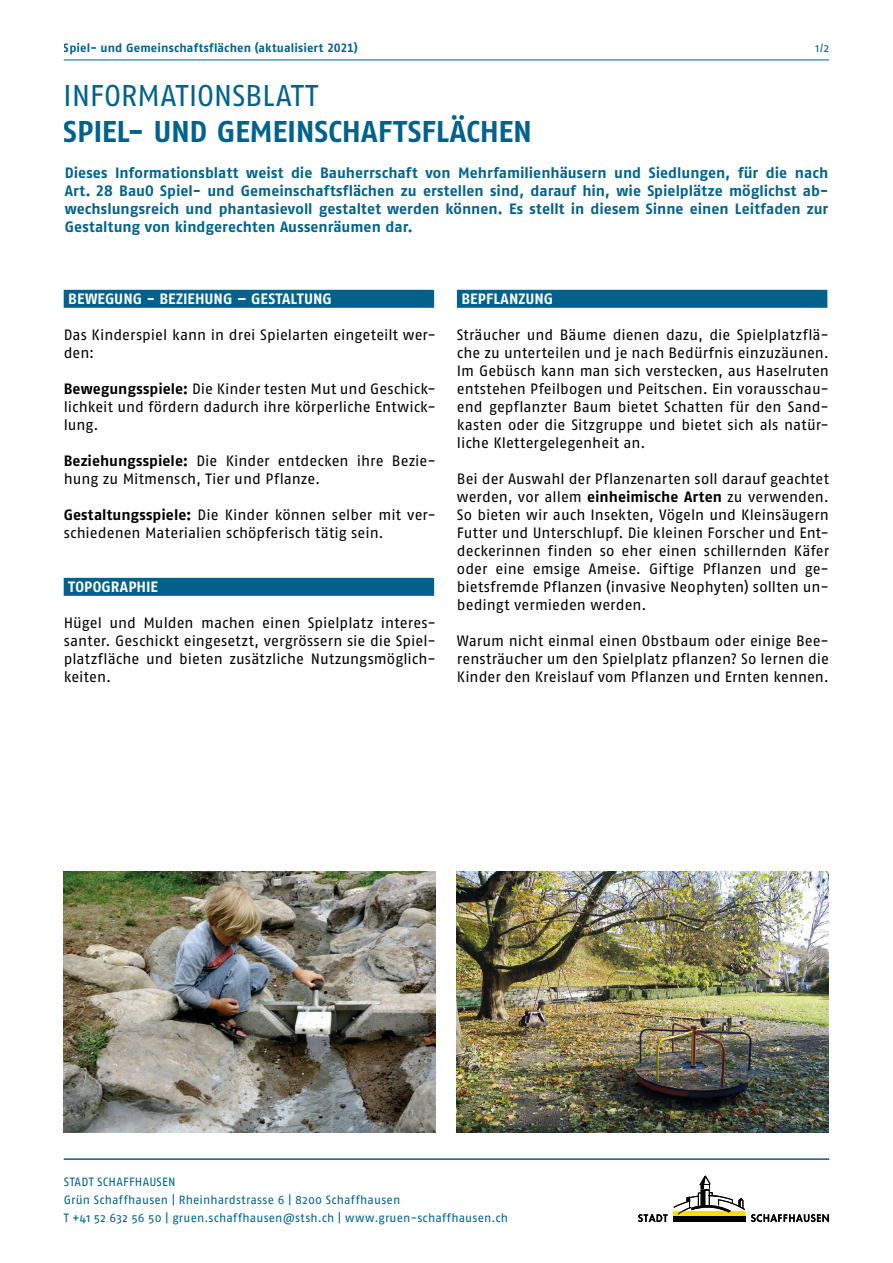
<style>
.page{position:relative;width:893px;height:1263px;background:#fff}
.page>*{position:absolute;margin:0;border:0;box-sizing:border-box;transform-origin:0 0}
.t1{font:30px "Fago No Bold TF";letter-spacing:-.005em;color:#00628b}
.t2{font:30px "Fago No";letter-spacing:-.01em;color:#00628b}
.t3{font:15px/18px "Fago No";color:#000;text-align:justify}
.t4{font:15px/18px "Fago No Bold TF";color:#00628b;text-align:justify}
.t5{font:15px "Fago No Bold TF";color:#fff}
.t6{font:12px/18px "Fago No";letter-spacing:.02em;color:#00628b}
.t7{font:12px "Fago No Bold TF";letter-spacing:.01em;color:#00628b}
.s1{font-family:"Fago No Bold TF"}
</style>
<div class="page">
<hr style="left:64px;top:60px;width:765px;height:1px;background:#00628b">
<div style="left:673px;top:1211px;width:73px;height:6px;background:#ffe228"></div>
<div style="left:673px;top:1216px;width:73px;height:6px;background:#000"></div>
<svg style="left:638px;top:1176px;width:107px;height:46px"></svg>
<svg style="left:751px;top:1214px;width:78px;height:8px"></svg>
<hr style="left:64px;top:1158px;width:765px;height:2px;background:#00628b">
<div style="left:64px;top:290px;width:370px;height:18px;background:#00628b"></div>
<div style="left:64px;top:578px;width:370px;height:18px;background:#00628b"></div>
<div style="left:457px;top:290px;width:370px;height:18px;background:#00628b"></div>
<img style="left:64px;top:872px;width:372px;height:260px">
<img style="left:457px;top:872px;width:372px;height:260px">
<p class="t7" style="left:64px;top:41px;width:296px">Spiel- und Gemeinschaftsflächen (aktualisiert 2021)</p>
<p class="t6" style="left:816px;top:39px;width:15px">1/2</p>
<h1 class="t2" style="left:64px;top:79px;width:256px">INFORMATIONSBLATT</h1>
<h1 class="t1" style="left:64px;top:114px;width:470px">SPIEL- UND GEMEINSCHAFTSFLÄCHEN</h1>
<p class="t4" style="left:65px;top:164px;width:765px">Dieses Informationsblatt weist die Bauherrschaft von Mehrfamilienhäusern und Siedlungen, für die nach Art. 28 BauO Spiel- und Gemeinschaftsflächen zu erstellen sind, darauf hin, wie Spielplätze möglichst ab&shy;wechslungsreich und phantasievoll gestaltet werden können. Es stellt in diesem Sinne einen Leitfaden zur Gestaltung von kindgerechten Aussenräumen dar.</p>
<p class="t5" style="left:68px;top:290px;width:265px">BEWEGUNG - BEZIEHUNG – GESTALTUNG</p>
<p class="t3" style="left:64px;top:326px;width:374px">Das Kinderspiel kann in drei Spielarten eingeteilt wer&shy;den:</p>
<p class="t3" style="left:64px;top:380px;width:374px"><span class="s1">Bewegungsspiele:</span> Die Kinder testen Mut und Geschick&shy;lichkeit und fördern dadurch ihre körperliche Entwick&shy;lung.</p>
<p class="t3" style="left:64px;top:452px;width:374px"><span class="s1">Beziehungsspiele:</span> Die Kinder entdecken ihre Bezie&shy;hung zu Mitmensch, Tier und Pflanze.</p>
<p class="t3" style="left:64px;top:506px;width:374px"><span class="s1">Gestaltungsspiele:</span> Die Kinder können selber mit ver&shy;schiedenen Materialien schöpferisch tätig sein.</p>
<p class="t5" style="left:68px;top:578px;width:91px">TOPOGRAPHIE</p>
<p class="t3" style="left:64px;top:614px;width:374px">Hügel und Mulden machen einen Spielplatz interes&shy;santer. Geschickt eingesetzt, vergrössern sie die Spiel&shy;platzfläche und bieten zusätzliche Nutzungsmöglich&shy;keiten.</p>
<p class="t5" style="left:461px;top:290px;width:93px">BEPFLANZUNG</p>
<p class="t3" style="left:457px;top:326px;width:374px">Sträucher und Bäume dienen dazu, die Spielplatzflä&shy;che zu unterteilen und je nach Bedürfnis einzuzäunen.<br>Im Gebüsch kann man sich verstecken, aus Haselruten entstehen Pfeilbogen und Peitschen. Ein vorausschau&shy;end gepflanzter Baum bietet Schatten für den Sand&shy;kasten oder die Sitzgruppe und bietet sich als natür&shy;liche Klettergelegenheit an.</p>
<p class="t3" style="left:457px;top:470px;width:374px">Bei der Auswahl der Pflanzenarten soll darauf geachtet werden, vor allem <span class="s1">einheimische Arten</span> zu verwenden.<br>So bieten wir auch Insekten, Vögeln und Kleinsäugern Futter und Unterschlupf. Die kleinen Forscher und Ent&shy;deckerinnen finden so eher einen schillernden Käfer oder eine emsige Ameise. Giftige Pflanzen und ge&shy;bietsfremde Pflanzen (invasive Neophyten) sollten un&shy;bedingt vermieden werden.</p>
<p class="t3" style="left:457px;top:632px;width:374px">Warum nicht einmal einen Obstbaum oder einige Bee&shy;rensträucher um den Spielplatz pflanzen? So lernen die Kinder den Kreislauf vom Pflanzen und Ernten kennen.</p>
<p class="t6" style="left:64px;top:1173px;width:446px">STADT SCHAFFHAUSEN<br>Grün Schaffhausen | Rheinhardstrasse 6 | 8200 Schaffhausen<br>T +41 52 632 56 50 | gruen.schaffhausen@stsh.ch | www.gruen-schaffhausen.ch</p>
</div>
